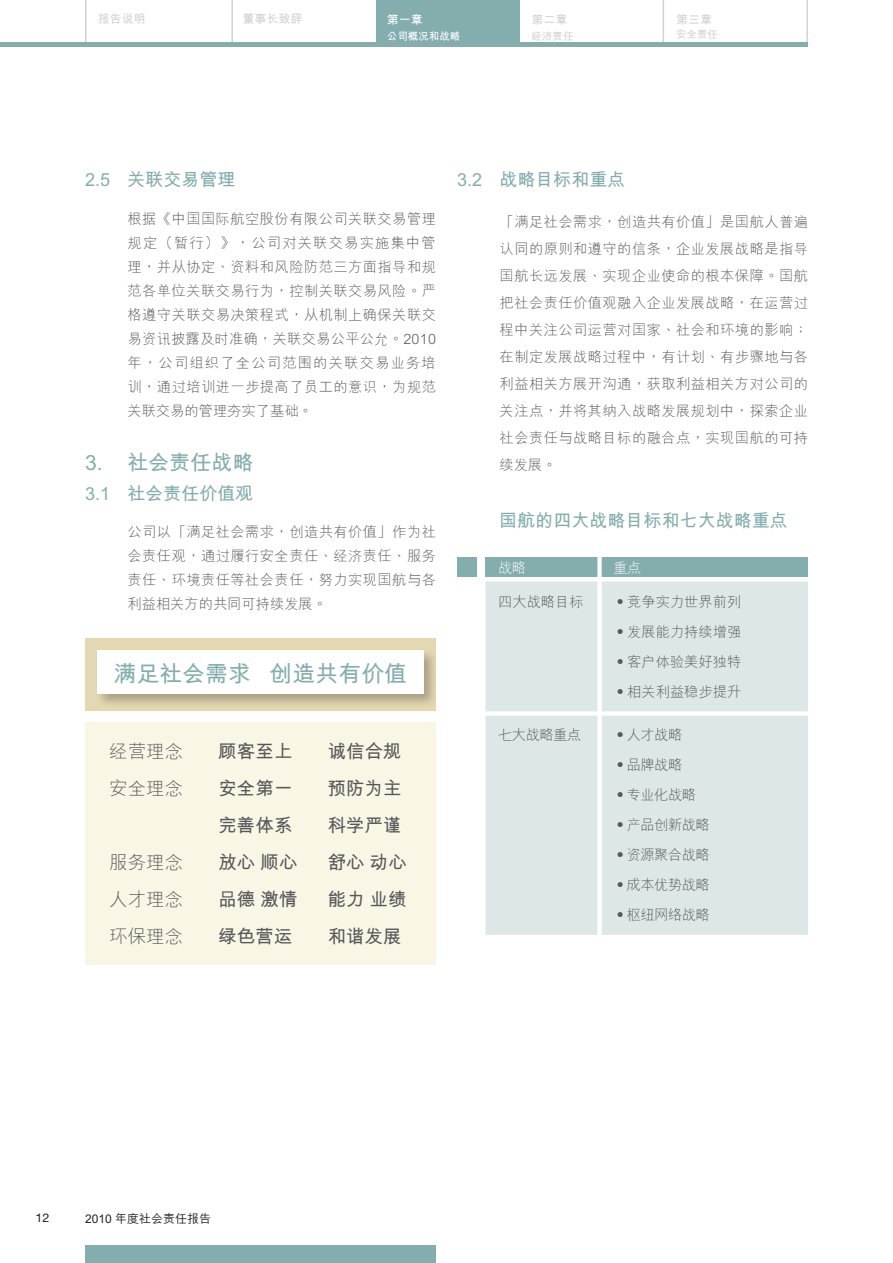
<style>
.page{position:relative;width:893px;height:1263px;background:#fff}
.page>*{position:absolute;margin:0;border:0;box-sizing:border-box;transform-origin:0 0}
.t1{font:700 22.8px "M Hei HKS";color:#84adae}
.t2{font:700 21px "M Hei HKS";color:#84adae}
.t3{font:700 18.45px "M Hei HKS";color:#57585a}
.t4{font:300 18.45px "M Hei HKS";color:#57585a}
.t5{font:700 18px "M Hei HKS";color:#84adae}
.t6{font:300 14.25px/24px "M Hei HKS";letter-spacing:.03em;color:#57585a;text-align:justify}
.t7{font:300 14.25px "M Hei HKS";color:#57585a}
.t8{font:300 14.25px "M Hei HKS";color:#fff}
.t9{font:700 12px "M Hei HKS";color:#d1d2d4}
.t10{font:500 12px "M Hei HKS";color:#231f20}
.t11{font:700 12px "M Hei HKS";color:#fff}
.t12{font:12px "Helvetica Neue LT Std";color:#231f20;scale:1.05 1}
.t13{font:700 10.5px "M Hei HKS";color:#d1d2d4}
.t14{font:700 10.5px "M Hei HKS";color:#fff}
</style>
<div class="page">
<div style="left:376px;top:0;width:143px;height:43px;background:#84adae"></div>
<hr style="left:85px;top:0;width:2px;height:43px;background:#d1d2d4">
<hr style="left:231px;top:0;width:2px;height:43px;background:#d1d2d4">
<hr style="left:663px;top:0;width:1px;height:43px;background:#d1d2d4">
<hr style="left:806px;top:0;width:2px;height:43px;background:#d1d2d4">
<hr style="left:0;top:43px;width:808px;height:4px;background:#84adae">
<div style="left:85px;top:1246px;width:351px;height:17px;background:#84adae"></div>
<div style="left:457px;top:557px;width:20px;height:20px;background:#84adae"></div>
<div style="left:485px;top:581px;width:323px;height:354px;background:#dee7e8"></div>
<div style="left:485px;top:557px;width:323px;height:20px;background:#84adae"></div>
<div style="left:482px;top:711px;width:326px;height:5px;background:#fff"></div>
<div style="left:597px;top:556px;width:5px;height:387px;background:#fff"></div>
<div style="left:85px;top:638px;width:351px;height:72px;background:#e4d8b2"></div>
<div style="left:85px;top:722px;width:351px;height:243px;background:#f9f6e6"></div>
<div style="left:95px;top:647px;width:347px;height:66px;background:#231f20;opacity:.3"></div>
<div style="left:97px;top:650px;width:326px;height:44px;background:#fff"></div>
<p class="t9" style="left:98px;top:10px;width:49px">報告說明</p>
<p class="t9" style="left:242px;top:10px;width:61px">董事長致辭</p>
<p class="t11" style="left:387px;top:11px;width:37px">第一章</p>
<p class="t14" style="left:387px;top:28px;width:75px">公司概況和戰略</p>
<p class="t9" style="left:531px;top:11px;width:37px">第二章</p>
<p class="t13" style="left:531px;top:28px;width:43px">經濟責任</p>
<p class="t9" style="left:676px;top:11px;width:37px">第三章</p>
<p class="t13" style="left:676px;top:26px;width:43px">安全責任</p>
<p class="t5" style="left:85px;top:166px;width:152px">2.5 關聯交易管理</p>
<p class="t6" style="left:128px;top:206px;width:310px">根據《中國國際航空股份有限公司關聯交易管理規定（暫行）》，公司對關聯交易實施集中管理，並從協定、資料和風險防範三方面指導和規範各單位關聯交易行為，控制關聯交易風險。嚴格遵守關聯交易決策程式，從機制上確保關聯交易資訊披露及時準確，關聯交易公平公允。2010年，公司組織了全公司範圍的關聯交易業務培訓，通過培訓進一步提高了員工的意識，為規範關聯交易的管理夯實了基礎。</p>
<h2 class="t2" style="left:85px;top:447px;width:170px">3. 社會責任戰略</h2>
<p class="t5" style="left:85px;top:480px;width:170px">3.1 社會責任價值觀</p>
<p class="t6" style="left:128px;top:520px;width:310px">公司以「滿足社會需求，創造共有價值」作為社會責任觀，通過履行安全責任、經濟責任、服務責任、環境責任等社會責任，努力實現國航與各利益相關方的共同可持續發展。</p>
<h1 class="t1" style="left:114px;top:657px;width:295px">滿足社會需求 創造共有價值</h1>
<p class="t4" style="left:109px;top:739px;width:76px">經營理念</p>
<p class="t3" style="left:218px;top:738px;width:76px">顧客至上</p>
<p class="t3" style="left:328px;top:738px;width:76px">誠信合規</p>
<p class="t4" style="left:109px;top:776px;width:76px">安全理念</p>
<p class="t3" style="left:218px;top:775px;width:76px">安全第一</p>
<p class="t3" style="left:328px;top:775px;width:76px">預防為主</p>
<p class="t3" style="left:218px;top:812px;width:76px">完善體系</p>
<p class="t3" style="left:328px;top:812px;width:76px">科學嚴謹</p>
<p class="t4" style="left:109px;top:850px;width:76px">服務理念</p>
<p class="t3" style="left:218px;top:849px;width:81px">放心順心</p>
<p class="t3" style="left:328px;top:849px;width:81px">舒心動心</p>
<p class="t4" style="left:109px;top:887px;width:76px">人才理念</p>
<p class="t3" style="left:218px;top:886px;width:81px">品德激情</p>
<p class="t3" style="left:328px;top:886px;width:81px">能力業績</p>
<p class="t4" style="left:109px;top:924px;width:76px">環保理念</p>
<p class="t3" style="left:218px;top:923px;width:76px">綠色營運</p>
<p class="t3" style="left:328px;top:923px;width:76px">和諧發展</p>
<p class="t5" style="left:457px;top:166px;width:170px">3.2 戰略目標和重點</p>
<p class="t6" style="left:500px;top:208px;width:310px;line-height:27px">「滿足社會需求，創造共有價值」是國航人普遍認同的原則和遵守的信條，企業發展戰略是指導國航長遠發展、實現企業使命的根本保障。國航把社會責任價值觀融入企業發展戰略，在運營過程中關注公司運營對國家、社會和環境的影響；在制定發展戰略過程中，有計劃、有步驟地與各利益相關方展開溝通，獲取利益相關方對公司的關注點，並將其納入戰略發展規劃中，探索企業社會責任與戰略目標的融合點，實現國航的可持續發展。</p>
<p class="t5" style="left:500px;top:507px;width:290px">國航的四大戰略目標和七大戰略重點</p>
<p class="t8" style="left:498px;top:558px;width:30px">戰略</p>
<p class="t8" style="left:613px;top:558px;width:30px">重點</p>
<p class="t6" style="left:498px;top:589px;width:87px">四大戰略目標</p>
<p class="t7" style="left:613px;top:592px;width:130px">•競爭實力世界前列</p>
<p class="t7" style="left:613px;top:622px;width:130px">•發展能力持續增強</p>
<p class="t7" style="left:613px;top:652px;width:130px">•客戶體驗美好獨特</p>
<p class="t7" style="left:613px;top:682px;width:130px">•相關利益穩步提升</p>
<p class="t6" style="left:498px;top:722px;width:85px">七大戰略重點</p>
<p class="t6" style="left:613px;top:722px;width:71px">•人才戰略</p>
<p class="t6" style="left:613px;top:752px;width:71px">•品牌戰略</p>
<p class="t6" style="left:613px;top:782px;width:85px">•專業化戰略</p>
<p class="t6" style="left:613px;top:812px;width:98px">•產品創新戰略</p>
<p class="t6" style="left:613px;top:842px;width:98px">•資源聚合戰略</p>
<p class="t6" style="left:613px;top:872px;width:98px">•成本優勢戰略</p>
<p class="t6" style="left:613px;top:902px;width:98px">•樞紐網絡戰略</p>
<p class="t12" style="left:36px;top:1211px;width:15px">12</p>
<p class="t10" style="left:85px;top:1209px;width:128px">2010 年度社會責任報告</p>
</div>
